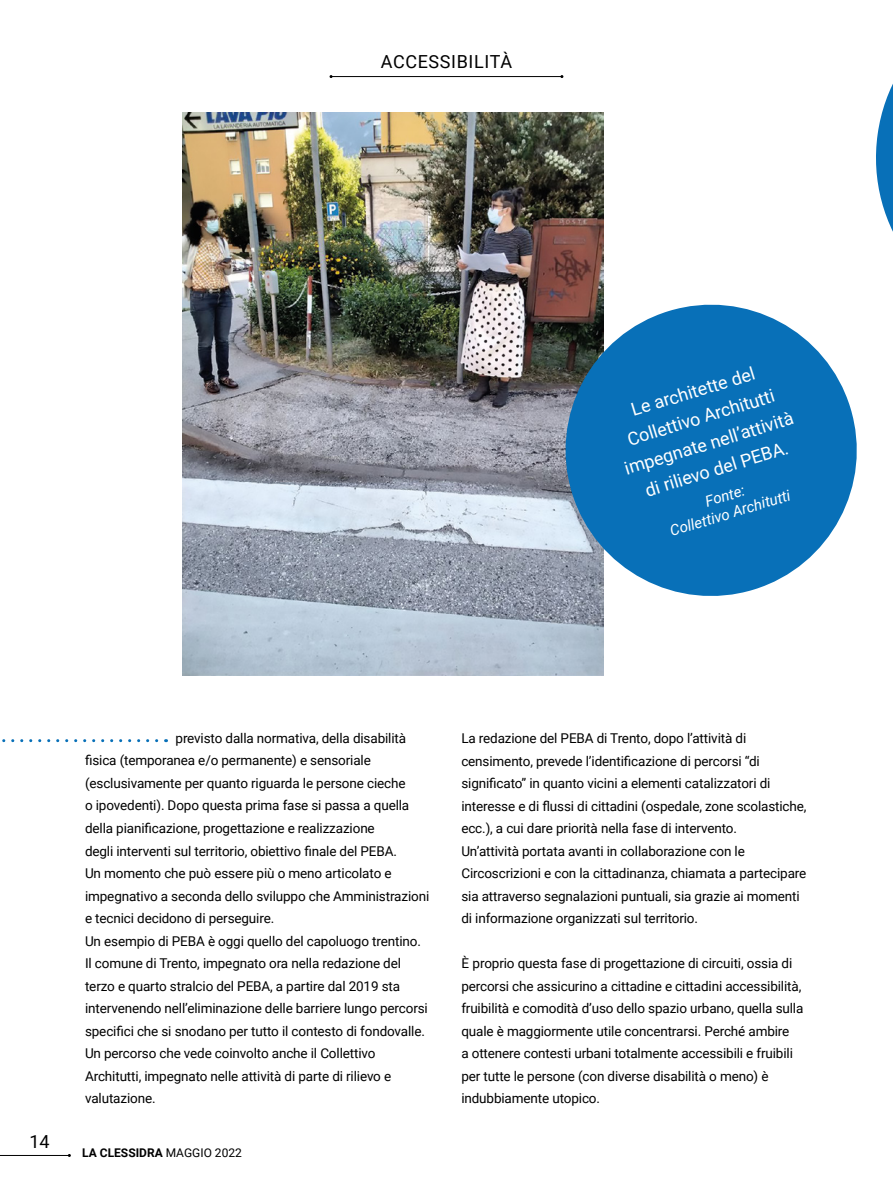
<style>
.page{position:relative;width:893px;height:1191px;background:#fff}
.page>*{position:absolute;margin:0;border:0;box-sizing:border-box;transform-origin:0 0}
.t1{font:18px/27px "Roboto";color:#fff;text-align:center}
.t2{font:18px "Roboto";letter-spacing:.035em;color:#000}
.t3{font:italic 15px/18px "Roboto";color:#fff;text-align:center}
.t4{font:13.5px/22.5px "Roboto";letter-spacing:-.01em;color:#000}
.t5{font:700 12px "Roboto";color:#000}
.s1{font-weight:400}
</style>
<div class="page">
<svg style="left:2px;top:739px;width:155px;height:3px"></svg>
<img style="left:183px;top:113px;width:420px;height:562px">
<svg style="left:548px;top:287px;width:309px;height:326px;fill:#0870b8"></svg>
<svg style="left:876px;top:84px;width:17px;height:148px"></svg>
<hr style="left:331px;top:76px;width:231px;height:1px;background:#000">
<hr style="left:0;top:1155px;width:69px;height:1px;background:#000">
<h1 class="t2" style="left:381px;top:49px;width:133px">ACCESSIBILITÀ</h1>
<h1 class="t1" style="left:605px;top:403px;width:177px;rotate:-17deg">Le architette del<br>Collettivo Architutti impegnate nell’attività di rilievo del PEBA.</h1>
<p class="t3" style="left:662px;top:505px;width:127px;rotate:-17deg">Fonte:<br>Collettivo Architutti</p>
<h1 class="t2" style="left:29px;top:1128px;width:22px">14</h1>
<p class="t4" style="left:85px;top:726px;width:346px;text-indent:91px">previsto dalla normativa, della disabilità fisica (temporanea e/o permanente) e sensoriale (esclusivamente per quanto riguarda le persone cieche<br>o ipovedenti). Dopo questa prima fase si passa a quella della pianificazione, progettazione e realizzazione<br>degli interventi sul territorio, obiettivo finale del PEBA.<br>Un momento che può essere più o meno articolato e impegnativo a seconda dello sviluppo che Amministrazioni e tecnici decidono di perseguire.<br>Un esempio di PEBA è oggi quello del capoluogo trentino.<br>Il comune di Trento, impegnato ora nella redazione del terzo e quarto stralcio del PEBA, a partire dal 2019 sta intervenendo nell’eliminazione delle barriere lungo percorsi specifici che si snodano per tutto il contesto di fondovalle.<br>Un percorso che vede coinvolto anche il Collettivo Architutti, impegnato nelle attività di parte di rilievo e valutazione.</p>
<p class="t4" style="left:461px;top:726px;width:347px">La redazione del PEBA di Trento, dopo l’attività di censimento, prevede l’identificazione di percorsi “di significato” in quanto vicini a elementi catalizzatori di interesse e di flussi di cittadini (ospedale, zone scolastiche, ecc.), a cui dare priorità nella fase di intervento.<br>Un’attività portata avanti in collaborazione con le Circoscrizioni e con la cittadinanza, chiamata a partecipare sia attraverso segnalazioni puntuali, sia grazie ai momenti di informazione organizzati sul territorio.</p>
<p class="t4" style="left:461px;top:951px;width:344px">È proprio questa fase di progettazione di circuiti, ossia di percorsi che assicurino a cittadine e cittadini accessibilità, fruibilità e comodità d’uso dello spazio urbano, quella sulla quale è maggiormente utile concentrarsi. Perché ambire<br>a ottenere contesti urbani totalmente accessibili e fruibili per tutte le persone (con diverse disabilità o meno) è indubbiamente utopico.</p>
<p class="t5" style="left:82px;top:1144px;width:161px">LA CLESSIDRA <span class="s1">MAGGIO 2022</span></p>
</div>
